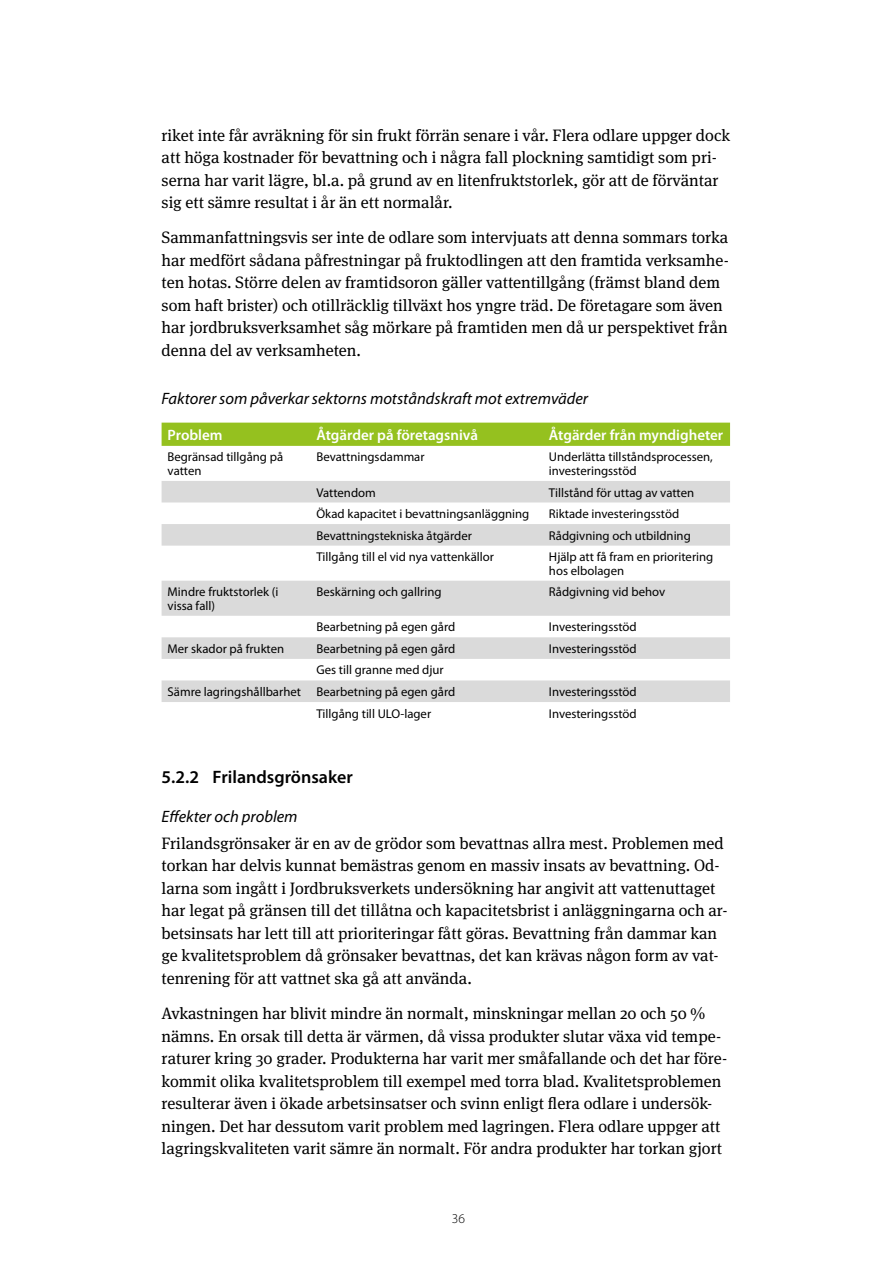
<style>
.page{position:relative;width:893px;height:1263px;background:#fff}
.page>*{position:absolute;margin:0;border:0;box-sizing:border-box;transform-origin:0 0}
.t1{font:600 18px "Myriad Pro";color:#000}
.t2{font:16.5px/22.5px "Meta Serif OT";color:#000}
.t3{font:italic 16.5px "Myriad Pro";color:#000}
.t4{font:600 15px "Myriad Pro";color:#fff}
.t5{font:300 13.5px "Myriad Pro";color:#000}
.t6{font:12.75px/13.5px "Myriad Pro";color:#000}
</style>
<div class="page">
<div style="left:162px;top:423px;width:568px;height:23px;background:#95c11f"></div>
<svg style="left:162px;top:481px;width:568px;height:221px;fill:#dadada"></svg>
<p class="t2" style="left:162px;top:124px;width:570px">riket inte får avräkning för sin frukt förrän senare i vår. Flera odlare uppger dock att höga kostnader för bevattning och i några fall plockning samtidigt som pri&shy;serna har varit lägre, bl.a. på grund av en litenfruktstorlek, gör att de förväntar sig ett sämre resultat i år än ett normalår.</p>
<p class="t2" style="left:162px;top:227px;width:569px">Sammanfattningsvis ser inte de odlare som intervjuats att denna sommars torka har medfört sådana påfrestningar på fruktodlingen att den framtida verksamhe&shy;ten hotas. Större delen av framtidsoron gäller vattentillgång (främst bland dem som haft brister) och otillräcklig tillväxt hos yngre träd. De företagare som även har jordbruksverksamhet såg mörkare på framtiden men då ur perspektivet från denna del av verksamheten.</p>
<p class="t3" style="left:162px;top:388px;width:428px">Faktorer som påverkar sektorns motståndskraft mot extremväder</p>
<p class="t4" style="left:168px;top:425px;width:56px">Problem</p>
<p class="t4" style="left:316px;top:425px;width:163px">Åtgärder på företagsnivå</p>
<p class="t4" style="left:549px;top:425px;width:176px">Åtgärder från myndigheter</p>
<p class="t6" style="left:168px;top:450px;width:117px">Begränsad tillgång på vatten</p>
<p class="t6" style="left:316px;top:450px;width:110px">Bevattningsdammar</p>
<p class="t6" style="left:549px;top:450px;width:165px">Underlätta tillståndsprocessen, investeringsstöd</p>
<p class="t6" style="left:316px;top:485px;width:61px">Vattendom</p>
<p class="t6" style="left:549px;top:485px;width:147px">Tillstånd för uttag av vatten</p>
<p class="t6" style="left:316px;top:507px;width:215px">Ökad kapacitet i bevattningsanläggning</p>
<p class="t6" style="left:549px;top:507px;width:132px">Riktade investeringsstöd</p>
<p class="t6" style="left:316px;top:528px;width:157px">Bevattningstekniska åtgärder</p>
<p class="t6" style="left:549px;top:528px;width:143px">Rådgivning och utbildning</p>
<p class="t6" style="left:316px;top:550px;width:179px">Tillgång till el vid nya vattenkällor</p>
<p class="t6" style="left:549px;top:550px;width:166px">Hjälp att få fram en prioritering hos elbolagen</p>
<p class="t6" style="left:168px;top:585px;width:113px">Mindre fruktstorlek (i vissa fall)</p>
<p class="t6" style="left:316px;top:585px;width:127px">Beskärning och gallring</p>
<p class="t6" style="left:549px;top:585px;width:118px">Rådgivning vid behov</p>
<p class="t6" style="left:316px;top:620px;width:140px">Bearbetning på egen gård</p>
<p class="t6" style="left:549px;top:620px;width:89px">Investeringsstöd</p>
<p class="t6" style="left:168px;top:642px;width:118px">Mer skador på frukten</p>
<p class="t6" style="left:316px;top:642px;width:140px">Bearbetning på egen gård</p>
<p class="t6" style="left:549px;top:642px;width:89px">Investeringsstöd</p>
<p class="t6" style="left:168px;top:659px;width:289px;line-height:21.6px;text-indent:149px">Ges till granne med djur<br>Sämre lagringshållbarhet Bearbetning på egen gård</p>
<p class="t6" style="left:549px;top:685px;width:89px">Investeringsstöd</p>
<p class="t6" style="left:316px;top:706px;width:116px">Tillgång till ULO-lager</p>
<p class="t6" style="left:549px;top:706px;width:89px">Investeringsstöd</p>
<p class="t1" style="left:162px;top:765px;width:193px">5.2.2 Frilandsgrönsaker</p>
<p class="t3" style="left:162px;top:806px;width:138px">Effekter och problem</p>
<p class="t2" style="left:162px;top:832px;width:568px">Frilandsgrönsaker är en av de grödor som bevattnas allra mest. Problemen med torkan har delvis kunnat bemästras genom en massiv insats av bevattning. Od&shy;larna som ingått i Jordbruksverkets undersökning har angivit att vattenuttaget har legat på gränsen till det tillåtna och kapacitetsbrist i anläggningarna och ar&shy;betsinsats har lett till att prioriteringar fått göras. Bevattning från dammar kan ge kvalitetsproblem då grönsaker bevattnas, det kan krävas någon form av vat&shy;tenrening för att vattnet ska gå att använda.</p>
<p class="t2" style="left:162px;top:1002px;width:567px">Avkastningen har blivit mindre än normalt, minskningar mellan 20 och 50 % nämns. En orsak till detta är värmen, då vissa produkter slutar växa vid tempe&shy;raturer kring 30 grader. Produkterna har varit mer småfallande och det har före&shy;kommit olika kvalitetsproblem till exempel med torra blad. Kvalitetsproblemen resulterar även i ökade arbetsinsatser och svinn enligt flera odlare i undersök&shy;ningen. Det har dessutom varit problem med lagringen. Flera odlare uppger att lagringskvaliteten varit sämre än normalt. För andra produkter har torkan gjort</p>
<p class="t5" style="left:452px;top:1210px;width:15px">36</p>
</div>
